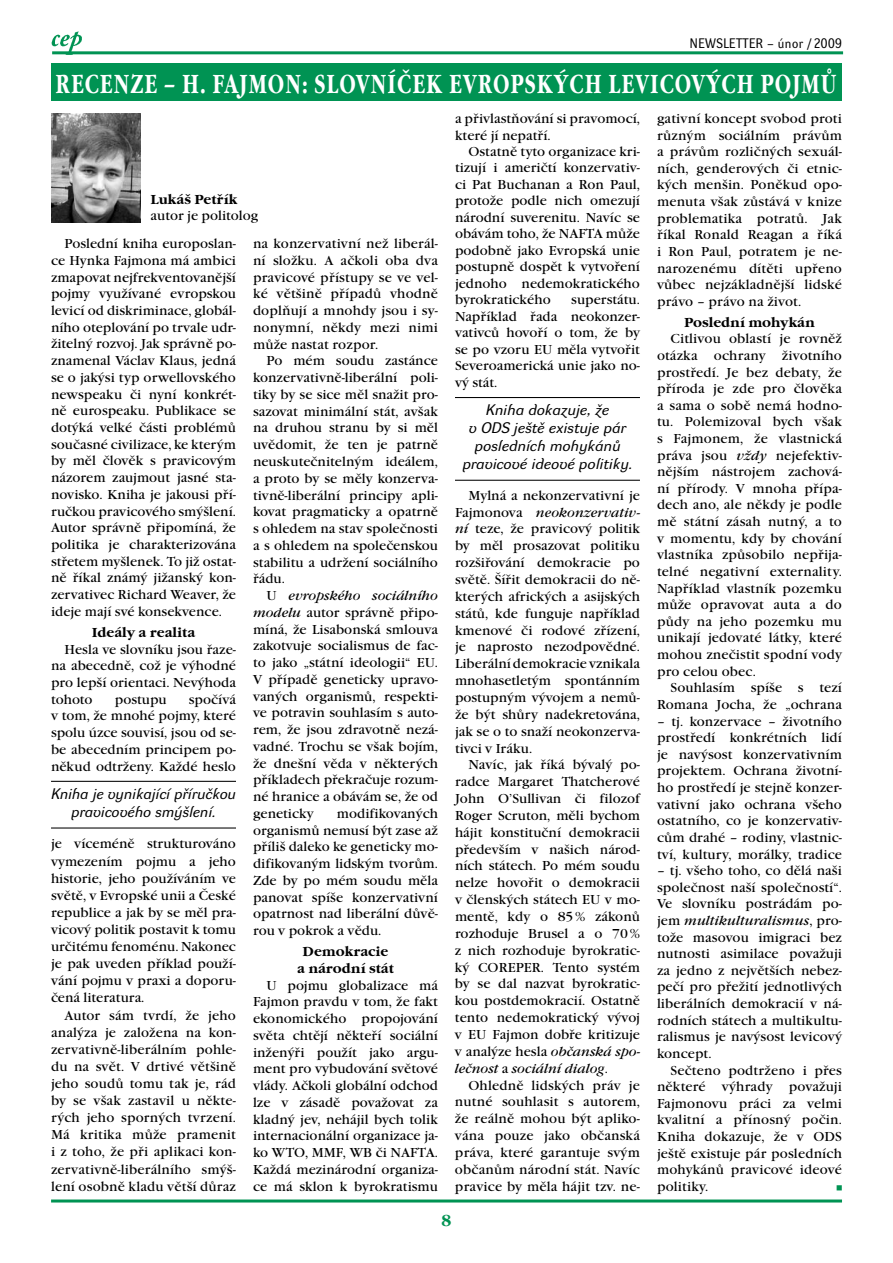
<style>
.page{position:relative;width:893px;height:1263px;background:#fff}
.page>*{position:absolute;margin:0;border:0;box-sizing:border-box;transform-origin:0 0}
.t1{font:700 27px "Garamond Itc TOT";letter-spacing:.055em;color:#fff;scale:.72 1}
.t2{font:700 16.5px "Garamond Itc TOT";color:#009353}
.t3{font:italic 15px/18px "Dyna Grotesk RE";color:#000;text-align:center}
.t4{font:13.5px/16.8px "Garamond Itc TOT";color:#000;text-align:justify}
.t5{font:700 13.5px/16.8px "Garamond Itc TOT";color:#000;text-align:center}
.t6{font:13.5px "Dyna Grotesk R";letter-spacing:.04em;color:#000}
.t7{font:7.5px "Zapf Dingbats";color:#009353}
.s1{font-style:italic}
</style>
<div class="page">
<hr style="left:51px;top:1199px;width:791px;height:3px;background:#009353">
<hr style="left:52px;top:51px;width:791px;height:3px;background:#009353">
<img style="left:51px;top:31px;width:32px;height:24px">
<div style="left:51px;top:64px;width:791px;height:37px;background:#009353"></div>
<img style="left:51px;top:113px;width:90px;height:109px">
<hr style="left:51px;top:781px;width:185px;height:1px;background:#000">
<hr style="left:51px;top:827px;width:185px;height:1px;background:#000">
<hr style="left:455px;top:397px;width:185px;height:1px;background:#000">
<hr style="left:455px;top:480px;width:185px;height:1px;background:#000">
<p class="t6" style="left:690px;top:35px;width:154px">NEWSLETTER – únor / 2009</p>
<h1 class="t1" style="left:55px;top:68px;width:21px">Rece</h1>
<h1 class="t1" style="left:114px;top:68px;width:401px">nze – H. Fajmon: Slovníček</h1>
<h1 class="t1" style="left:449px;top:68px;width:108px">evropských</h1>
<h1 class="t1" style="left:608px;top:68px;width:138px">levicových</h1>
<h1 class="t1" style="left:760px;top:68px;width:66px">pojmů</h1>
<p class="t5" style="left:151px;top:191px;width:88px">Lukáš Petřík</p>
<p class="t4" style="left:253px;top:202px;width:186px;line-height:27.9px;text-indent:-102px">autor je politolog<br>na konzervativní než liberál-</p>
<p class="t4" style="left:253px;top:252px;width:186px">ní složku. A ačkoli oba dva pravicové přístupy se ve vel&shy;ké většině případů vhodně doplňují a mnohdy jsou i sy&shy;nonymní, někdy mezi nimi může nastat rozpor.</p>
<p class="t4" style="left:253px;top:353px;width:186px;text-indent:14px">Po mém soudu zastánce konzervativně-liberální poli&shy;tiky by se sice měl snažit pro&shy;sazovat minimální stát, avšak na druhou stranu by si měl uvědomit, že ten je patrně neuskutečnitelným ideálem, a proto by se měly konzerva&shy;tivně-liberální principy apli&shy;kovat pragmaticky a opatrně s ohledem na stav společnosti a s ohledem na společenskou stabilitu a udržení sociálního řádu.</p>
<p class="t4" style="left:253px;top:587px;width:186px;text-indent:14px">U <span class="s1">evropského sociálního modelu</span> autor správně připo&shy;míná, že Lisabonská smlouva zakotvuje socialismus de fac&shy;to jako „státní ideologii“ EU.<br>V případě geneticky upravo&shy;vaných organismů, respekti&shy;ve potravin souhlasím s auto&shy;rem, že jsou zdravotně nezá&shy;vadné. Trochu se však bojím, že dnešní věda v některých příkladech překračuje rozum&shy;né hranice a obávám se, že od geneticky</p>
<p class="t4" style="left:51px;top:235px;width:186px;text-indent:14px">Poslední kniha europoslan&shy;ce Hynka Fajmona má ambici zmapovat nejfrekventovanější pojmy využívané evropskou levicí od diskriminace, globál&shy;ního oteplování po trvale udr&shy;žitelný rozvoj. Jak správně po&shy;znamenal Václav Klaus, jedná se o jakýsi typ orwellovského newspeaku či nyní konkrét&shy;ně eurospeaku. Publikace se dotýká velké části problémů současné civilizace, ke kterým by měl člověk s pravicovým názorem zaujmout jasné sta&shy;novisko. Kniha je jakousi pří&shy;ručkou pravicového smýšlení.<br>Autor správně připomíná, že politika je charakterizována střetem myšlenek. To již ostat&shy;ně říkal známý jižanský kon&shy;zervativec Richard Weaver, že ideje mají své konsekvence.</p>
<p class="t5" style="left:92px;top:624px;width:105px">Ideály a realita</p>
<p class="t4" style="left:51px;top:641px;width:186px;text-indent:14px">Hesla ve slovníku jsou řaze&shy;na abecedně, což je výhodné pro lepší orientaci. Nevýhoda tohoto</p>
<p class="t4" style="left:51px;top:691px;width:186px;text-indent:138px">spočívá v tom, že mnohé pojmy, které spolu úzce souvisí, jsou od se&shy;be abecedním principem po&shy;někud odtrženy. Každé heslo</p>
<p class="t4" style="left:115px;top:691px;width:54px">postupu</p>
<p class="t3" style="left:51px;top:786px;width:186px">Kniha je vynikající příručkou pravicového smýšlení.</p>
<p class="t4" style="left:51px;top:835px;width:186px">je víceméně strukturováno vymezením pojmu a jeho historie, jeho používáním ve světě, v Evropské unii a České republice a jak by se měl pra&shy;vicový politik postavit k tomu určitému fenoménu. Nakonec je pak uveden příklad použí&shy;vání pojmu v praxi a doporu&shy;čená literatura.</p>
<p class="t4" style="left:51px;top:1007px;width:186px;text-indent:14px">Autor sám tvrdí, že jeho analýza je založena na kon&shy;zervativně-liberálním pohle&shy;du na svět. V drtivé většině jeho soudů tomu tak je, rád by se však zastavil u někte&shy;rých jeho sporných tvrzení.<br>Má kritika může pramenit i z toho, že při aplikaci kon&shy;zervativně-liberálního smýš&shy;lení osobně kladu větší důraz</p>
<p class="t4" style="left:253px;top:805px;width:186px;text-indent:84px">modifikovaných organismů nemusí být zase až příliš daleko ke geneticky mo&shy;difikovaným lidským tvorům.<br>Zde by po mém soudu měla panovat spíše konzervativní opatrnost nad liberální důvě&shy;rou v pokrok a vědu.</p>
<p class="t5" style="left:297px;top:943px;width:98px">Demokracie a národní stát</p>
<p class="t4" style="left:253px;top:977px;width:186px;text-indent:14px">U pojmu globalizace má Fajmon pravdu v tom, že fakt ekonomického propojování světa chtějí někteří sociální inženýři použít jako argu&shy;ment pro vybudování světové vlády. Ačkoli globální odchod lze v zásadě považovat za kladný jev, nehájil bych tolik internacionální organizace ja&shy;ko WTO, MMF, WB či NAFTA.<br>Každá mezinárodní organiza&shy;ce má sklon k byrokratismu</p>
<p class="t4" style="left:455px;top:110px;width:186px">a přivlastňování si pravomocí, které jí nepatří.</p>
<p class="t4" style="left:455px;top:143px;width:186px;text-indent:14px">Ostatně tyto organizace kri&shy;tizují i američtí konzervativ&shy;ci Pat Buchanan a Ron Paul, protože podle nich omezují národní suverenitu. Navíc se obávám toho, že NAFTA může podobně jako Evropská unie postupně dospět k vytvoření jednoho nedemokratického byrokratického</p>
<p class="t4" style="left:455px;top:292px;width:186px;text-indent:116px">superstátu.<br>Například řada neokonzer&shy;vativců hovoří o tom, že by se po vzoru EU měla vytvořit Severoamerická unie jako no&shy;vý stát.</p>
<p class="t3" style="left:462px;top:402px;width:172px">Kniha dokazuje, že<br>v ODS ještě existuje pár posledních mohykánů pravicové ideové politiky.</p>
<p class="t4" style="left:455px;top:487px;width:187px;text-indent:14px">Mylná a nekonzervativní je Fajmonova <span class="s1">neokonzervativ&shy;ní</span> teze, že pravicový politik by měl prosazovat politiku rozšiřování demokracie po světě. Šířit demokracii do ně&shy;kterých afrických a asijských států, kde funguje například kmenové či rodové zřízení, je naprosto nezodpovědné.<br>Liberální demokracie vznikala mnohasetletým spontánním postupným vývojem a nemů&shy;že být shůry nadekretována, jak se o to snaží neokonzerva&shy;tivci v Iráku.</p>
<p class="t4" style="left:455px;top:757px;width:187px;text-indent:14px">Navíc, jak říká bývalý po&shy;radce Margaret Thatcherové John O’Sullivan či filozof Roger Scruton, měli bychom hájit konstituční demokracii především v našich národ&shy;ních státech. Po mém soudu nelze hovořit o demokracii v členských státech EU v mo&shy;mentě, kdy o 85% zákonů rozhoduje Brusel a o 70% z nich rozhoduje byrokratic&shy;ký COREPER. Tento systém by se dal nazvat byrokratic&shy;kou postdemokracií. Ostatně tento nedemokratický vývoj v EU Fajmon dobře kritizuje v analýze hesla <span class="s1">občanská spo&shy;lečnost</span> a <span class="s1">sociální dialog</span>.</p>
<p class="t4" style="left:455px;top:1077px;width:186px;text-indent:14px">Ohledně lidských práv je nutné souhlasit s autorem, že reálně mohou být apliko&shy;vána pouze jako občanská práva, které garantuje svým občanům národní stát. Navíc pravice by měla hájit tzv. ne-</p>
<p class="t2" style="left:442px;top:1211px;width:11px">8</p>
<p class="t4" style="left:657px;top:110px;width:186px">gativní koncept svobod proti různým sociálním právům a právům rozličných sexuál&shy;ních, genderových či etnic&shy;kých menšin. Poněkud opo&shy;menuta však zůstává v knize problematika potratů. Jak říkal Ronald Reagan a říká i Ron Paul, potratem je ne&shy;narozenému dítěti upřeno vůbec nejzákladnější lidské právo – právo na život.</p>
<p class="t5" style="left:684px;top:314px;width:132px">Poslední mohykán</p>
<p class="t4" style="left:657px;top:331px;width:186px;text-indent:14px">Citlivou oblastí je rovněž otázka ochrany životního prostředí. Je bez debaty, že příroda je zde pro člověka a sama o sobě nemá hodno&shy;tu. Polemizoval bych však s Fajmonem, že vlastnická práva jsou <span class="s1">vždy</span> nejefektiv&shy;nějším nástrojem zachová&shy;ní přírody. V mnoha přípa&shy;dech ano, ale někdy je podle mě státní zásah nutný, a to v momentu, kdy by chování vlastníka způsobilo nepřija&shy;telné negativní externality.<br>Například vlastník pozemku může opravovat auta a do půdy na jeho pozemku mu unikají jedovaté látky, které mohou znečistit spodní vody pro celou obec.</p>
<p class="t4" style="left:657px;top:680px;width:186px;text-align:right">Souhlasím spíše s tezí<br>Romana Jocha, že „ochrana</p>
<p class="t4" style="left:657px;top:713px;width:186px">– tj. konzervace – životního prostředí konkrétních lidí je navýsost konzervativním projektem. Ochrana životní&shy;ho prostředí je stejně konzer&shy;vativní jako ochrana všeho ostatního, co je konzervativ&shy;cům drahé – rodiny, vlastnic&shy;tví, kultury, morálky, tradice</p>
<p class="t4" style="left:657px;top:862px;width:186px">– tj. všeho toho, co dělá naši společnost naší společností“.<br>Ve slovníku postrádám po&shy;jem <span class="s1">multikulturalismus</span>, pro&shy;tože masovou imigraci bez nutnosti asimilace považuji za jedno z největších nebez&shy;pečí pro přežití jednotlivých liberálních demokracií v ná&shy;rodních státech a multikultu&shy;ralismus je navýsost levicový koncept.</p>
<p class="t4" style="left:657px;top:1062px;width:186px;text-indent:14px">Sečteno podtrženo i přes některé výhrady považuji Fajmonovu práci za velmi kvalitní a přínosný počin.<br>Kniha dokazuje, že v ODS ještě existuje pár posledních mohykánů pravicové ideové politiky.</p>
<p class="t7" style="left:843px;top:1185px;width:7px;rotate:90deg">■</p>
</div>
